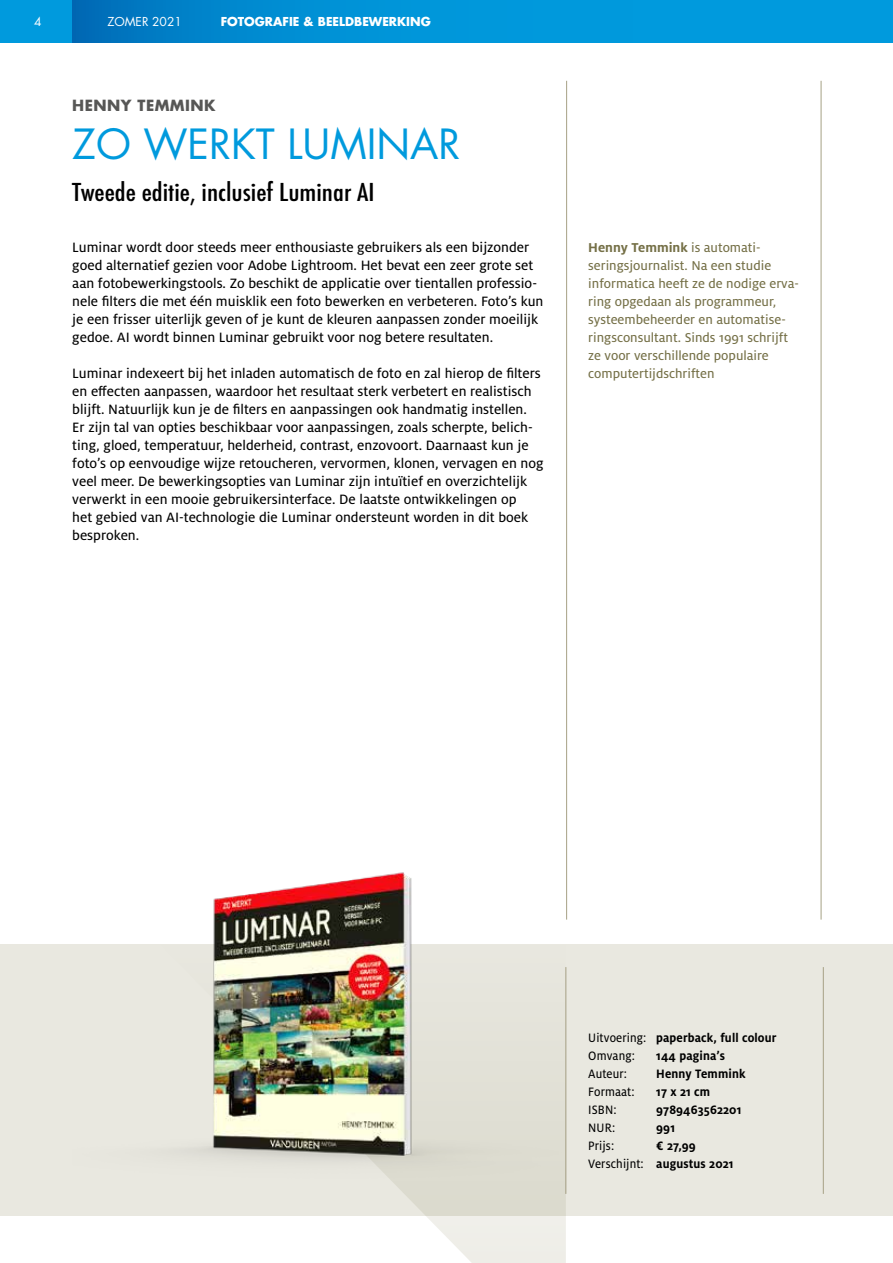
<style>
.page{position:relative;width:893px;height:1263px;background:#fff}
.page>*{position:absolute;margin:0;border:0;box-sizing:border-box;transform-origin:0 0}
.t1{font:40.5px "Futura";color:#009add}
.t2{font:500 condensed 24px "Futura";color:#000;scale:1.15 1}
.t3{font:15px/18px "Milo OT Text";color:#000}
.t4{font:700 15px "Futura";letter-spacing:.03em;color:#575756}
.t5{font:14.25px/18px "Milo OT Text";color:#757047}
.t6{font:700 14.25px "Milo OT";color:#757047}
.t7{font:700 13.5px/18px "Milo OT";letter-spacing:.01em;color:#000;scale:.93 1}
.t8{font:13.5px "Milo OT Text";letter-spacing:.01em;color:#000;scale:.93 1}
.t9{font:700 12px "Futura";color:#fff}
.t10{font:12px "Futura";color:#fff}
.s1{font-family:"Milo OT Text";font-weight:400}
</style>
<div class="page">
<div style="left:0;top:945px;width:893px;height:271px;background:#e9e8e0"></div>
<hr style="left:823px;top:967px;width:1px;height:227px;background:#a6a185">
<hr style="left:566px;top:81px;width:1px;height:838px;background:#a6a185">
<hr style="left:821px;top:81px;width:1px;height:838px;background:#a6a185">
<img style="left:72px;top:854px;width:495px;height:409px">
<div style="left:0;top:0;width:893px;height:43px;background:#009add"></div>
<svg style="left:72px;top:0;width:229px;height:43px"></svg>
<p class="t10" style="left:34px;top:13px;width:9px">4</p>
<p class="t10" style="left:108px;top:13px;width:76px">ZOMER 2021</p>
<p class="t9" style="left:221px;top:13px;width:212px">FOTOGRAFIE &amp; BEELDBEWERKING</p>
<p class="t4" style="left:72px;top:95px;width:145px">HENNY TEMMINK</p>
<h1 class="t1" style="left:72px;top:117px;width:390px">ZO WERKT LUMINAR</h1>
<h2 class="t2" style="left:72px;top:177px;width:264px">Tweede editie, inclusief Luminar AI</h2>
<p class="t3" style="left:72px;top:238px;width:473px">Luminar wordt door steeds meer enthousiaste gebruikers als een bijzonder goed alternatief gezien voor Adobe Lightroom. Het bevat een zeer grote set aan fotobewerkingstools. Zo beschikt de applicatie over tientallen professio&shy;nele filters die met één muisklik een foto bewerken en verbeteren. Foto’s kun je een frisser uiterlijk geven of je kunt de kleuren aanpassen zonder moeilijk gedoe. AI wordt binnen Luminar gebruikt voor nog betere resultaten.</p>
<p class="t3" style="left:72px;top:364px;width:473px">Luminar indexeert bij het inladen automatisch de foto en zal hierop de filters en effecten aanpassen, waardoor het resultaat sterk verbetert en realistisch blijft. Natuurlijk kun je de filters en aanpassingen ook handmatig instellen.<br>Er zijn tal van opties beschikbaar voor aanpassingen, zoals scherpte, belich&shy;ting, gloed, temperatuur, helderheid, contrast, enzovoort. Daarnaast kun je foto’s op eenvoudige wijze retoucheren, vervormen, klonen, vervagen en nog veel meer. De bewerkingsopties van Luminar zijn intuïtief en overzichtelijk verwerkt in een mooie gebruikersinterface. De laatste ontwikkelingen op<br>het gebied van AI-technologie die Luminar ondersteunt worden in dit boek besproken.</p>
<p class="t6" style="left:588px;top:239px;width:174px">Henny Temmink <span class="s1">is automati-</span></p>
<p class="t5" style="left:588px;top:257px;width:212px">seringsjournalist. Na een studie informatica heeft ze de nodige erva&shy;ring opgedaan als programmeur, systeembeheerder en automatise&shy;ringsconsultant. Sinds 1991 schrijft ze voor verschillende populaire computertijdschriften</p>
<p class="t7" style="left:588px;top:1028px;width:204px"><span class="s1">Uitvoering:</span> paperback, full colour</p>
<p class="t8" style="left:588px;top:1048px;width:52px">Omvang:</p>
<p class="t7" style="left:656px;top:1046px;width:75px">144 pagina’s</p>
<p class="t8" style="left:588px;top:1066px;width:43px">Auteur:</p>
<p class="t7" style="left:656px;top:1064px;width:97px">Henny Temmink</p>
<p class="t8" style="left:588px;top:1084px;width:51px">Formaat:</p>
<p class="t7" style="left:656px;top:1082px;width:59px">17 x 21 cm</p>
<p class="t8" style="left:588px;top:1102px;width:32px">ISBN:</p>
<p class="t7" style="left:656px;top:1100px;width:93px">9789463562201</p>
<p class="t8" style="left:588px;top:1120px;width:31px">NUR:</p>
<p class="t7" style="left:656px;top:1118px;width:22px">991</p>
<p class="t8" style="left:588px;top:1138px;width:29px">Prijs:</p>
<p class="t7" style="left:588px;top:1136px;width:158px;text-indent:68px">€ 27,99<br><span class="s1">Verschijnt:</span> augustus 2021</p>
</div>
